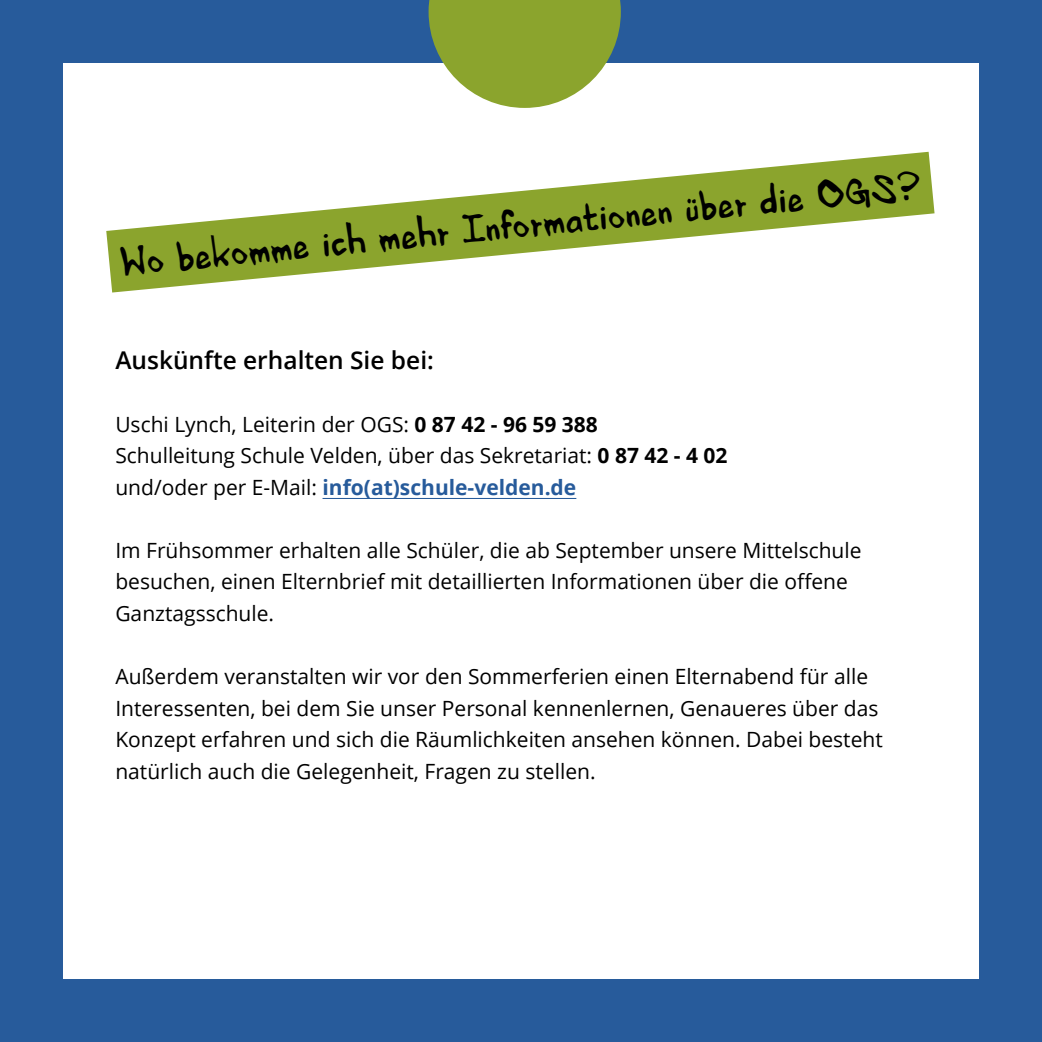
<style>
.page{position:relative;width:1042px;height:1042px;background:#275b9b}
.page>*{position:absolute;margin:0;border:0;box-sizing:border-box;transform-origin:0 0}
.t1{font:42px "HVD Edding 780";color:#000}
.t2{font:600 24.5px "Open Sans";color:#000}
.t3{font:21px/31.5px "Open Sans";color:#000}
.s1{font-weight:700}
.s2{font-weight:700;color:#275b9b}
</style>
<div class="page">
<div style="left:63px;top:63px;width:916px;height:916px;background:#fff"></div>
<svg style="left:106px;top:152px;width:828px;height:140px"></svg>
<hr style="left:322px;top:498px;width:254px;height:1px;background:#275b9b">
<svg style="left:428px;top:0;width:193px;height:108px"></svg>
<h1 class="t1" style="left:117px;top:242px;width:807px;rotate:-6deg">Wo bekomme ich mehr Informationen über die OGS?</h1>
<p class="t2" style="left:115px;top:343px;width:320px">Auskünfte erhalten Sie bei:</p>
<p class="t3" style="left:115px;top:408px;width:614px">Uschi Lynch, Leiterin der OGS: <span class="s1">0 87 42 - 96 59 388<br></span>Schulleitung Schule Velden, über das Sekretariat: <span class="s1">0 87 42 - 4 02 </span>und/oder per E-Mail: <span class="s2">info(at)schule-velden.de</span></p>
<p class="t3" style="left:115px;top:534px;width:748px">Im Frühsommer erhalten alle Schüler, die ab September unsere Mittelschule besuchen, einen Elternbrief mit detaillierten Informationen über die offene<br>Ganztagsschule.</p>
<p class="t3" style="left:115px;top:660px;width:769px">Außerdem veranstalten wir vor den Sommerferien einen Elternabend für alle Interessenten, bei dem Sie unser Personal kennenlernen, Genaueres über das Konzept erfahren und sich die Räumlichkeiten ansehen können. Dabei besteht natürlich auch die Gelegenheit, Fragen zu stellen.</p>
</div>
